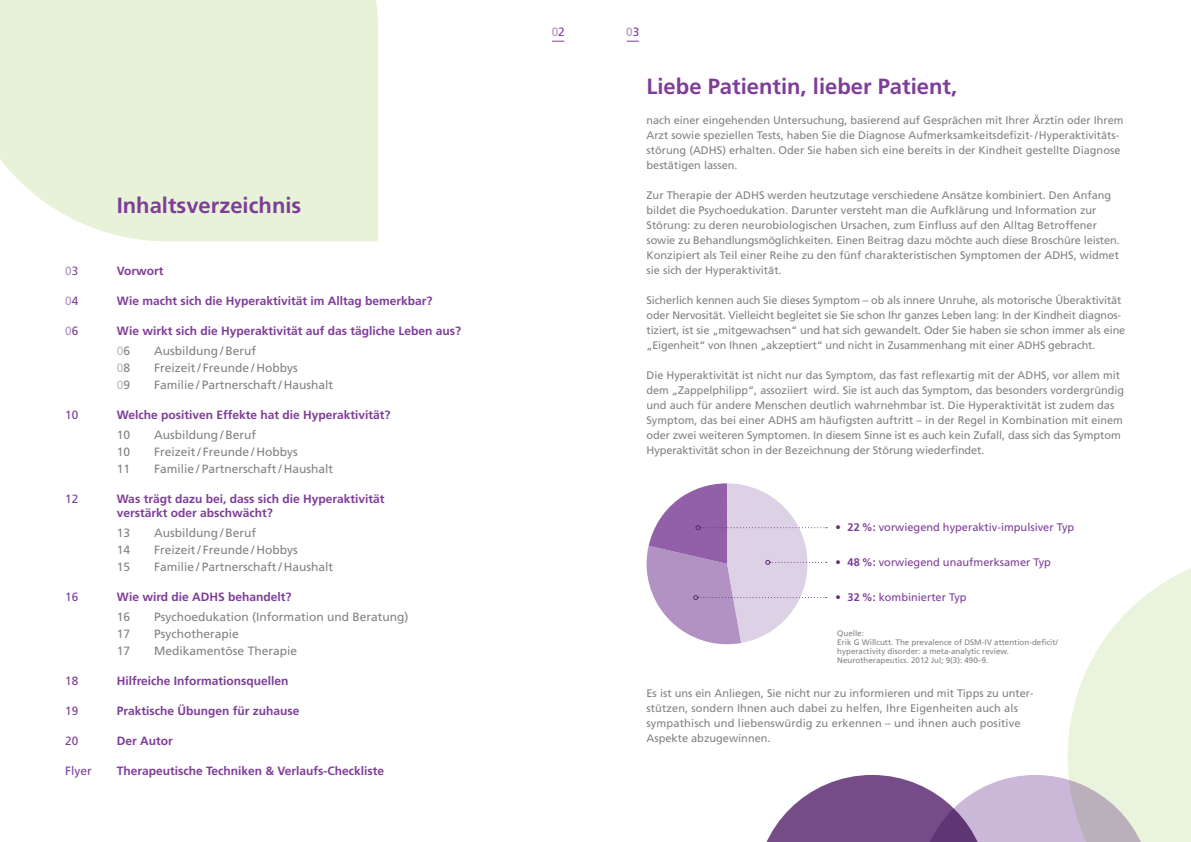
<style>
.page{position:relative;width:1191px;height:842px;background:#fff}
.page>*{position:absolute;margin:0;border:0;box-sizing:border-box;transform-origin:0 0}
.t1{font:700 22px "Frutiger";color:#7e3e98}
.t2{font:700 12px/20px "Frutiger";color:#7e3e98}
.t3{font:12px "Frutiger";color:#808285}
.t4{font:12px "Frutiger";color:#7e3e98}
.t5{font:12px "Frutiger";color:#b192c3}
.t6{font:12px "Frutiger";color:#bcbdc0}
.t7{font:11px/15px "Frutiger";color:#808285}
.t8{font:11px "Frutiger";color:#7e3e98}
.t9{font:11px "Frutiger";color:#602872}
.t10{font:8px/9px "Frutiger";color:#808285}
.s1{color:#83499c}
.s2{color:#7e3e98}
.s3{font-weight:400;color:#bcbdc0}
.s4{font-weight:400;color:#808285}
.s5{color:#808285}
.s6{font-weight:700}
</style>
<div class="page">
<div style="left:0;top:0;width:378px;height:241px;background:#e7f2d8"></div>
<svg style="left:646px;top:483px;width:545px;height:359px"></svg>
<svg style="left:626px;top:41px;width:13px;height:1px"></svg>
<svg style="left:552px;top:41px;width:12px;height:1px"></svg>
<h1 class="t1" style="left:117px;top:193px;width:186px">Inhaltsverzeichnis</h1>
<p class="t5" style="left:65px;top:264px;width:15px">0<span class="s1">3</span></p>
<p class="t2" style="left:117px;top:261px;width:48px">Vorwort</p>
<p class="t5" style="left:65px;top:294px;width:15px">0<span class="s2">4</span></p>
<p class="t2" style="left:117px;top:291px;width:317px">Wie macht sich die Hyperaktivität im Alltag bemerkbar?</p>
<p class="t5" style="left:65px;top:324px;width:15px">0<span class="s2">6</span></p>
<p class="t2" style="left:117px;top:321px;width:346px">Wie wirkt sich die Hyperaktivität auf das tägliche Leben aus?<br><span class="s3">0</span><span class="s4">6</span></p>
<p class="t3" style="left:154px;top:344px;width:104px">Ausbildung / Beruf</p>
<p class="t6" style="left:117px;top:361px;width:15px">0<span class="s5">8</span></p>
<p class="t3" style="left:154px;top:361px;width:145px">Freizeit / Freunde / Hobbys</p>
<p class="t6" style="left:117px;top:378px;width:15px">0<span class="s5">9</span></p>
<p class="t3" style="left:154px;top:378px;width:180px">Familie / Partnerschaft / Haushalt</p>
<p class="t4" style="left:65px;top:408px;width:15px">10</p>
<p class="t2" style="left:117px;top:405px;width:275px">Welche positiven Effekte hat die Hyperaktivität?</p>
<p class="t3" style="left:117px;top:428px;width:15px">10</p>
<p class="t3" style="left:154px;top:428px;width:104px">Ausbildung / Beruf</p>
<p class="t3" style="left:117px;top:445px;width:15px">10</p>
<p class="t3" style="left:154px;top:445px;width:145px">Freizeit / Freunde / Hobbys</p>
<p class="t3" style="left:117px;top:462px;width:15px">11</p>
<p class="t3" style="left:154px;top:462px;width:180px">Familie / Partnerschaft / Haushalt</p>
<p class="t4" style="left:65px;top:492px;width:15px">12</p>
<p class="t2" style="left:117px;top:491px;width:269px;line-height:14.4px">Was trägt dazu bei, dass sich die Hyperaktivität verstärkt oder abschwächt?</p>
<p class="t3" style="left:117px;top:526px;width:15px">13</p>
<p class="t3" style="left:154px;top:526px;width:104px">Ausbildung / Beruf</p>
<p class="t3" style="left:117px;top:543px;width:15px">14</p>
<p class="t3" style="left:154px;top:543px;width:145px">Freizeit / Freunde / Hobbys</p>
<p class="t3" style="left:117px;top:560px;width:15px">15</p>
<p class="t3" style="left:154px;top:560px;width:180px">Familie / Partnerschaft / Haushalt</p>
<p class="t4" style="left:65px;top:590px;width:15px">16</p>
<p class="t2" style="left:117px;top:587px;width:176px">Wie wird die ADHS behandelt?</p>
<p class="t3" style="left:117px;top:610px;width:15px">16</p>
<p class="t3" style="left:154px;top:610px;width:256px">Psychoedukation (Information und Beratung)</p>
<p class="t3" style="left:117px;top:627px;width:15px">17</p>
<p class="t3" style="left:154px;top:627px;width:86px">Psychotherapie</p>
<p class="t3" style="left:117px;top:644px;width:15px">17</p>
<p class="t3" style="left:154px;top:644px;width:144px">Medikamentöse Therapie</p>
<p class="t4" style="left:65px;top:674px;width:15px">18</p>
<p class="t2" style="left:117px;top:671px;width:173px">Hilfreiche Informationsquellen</p>
<p class="t4" style="left:65px;top:704px;width:15px">19</p>
<p class="t2" style="left:117px;top:701px;width:184px">Praktische Übungen für zuhause</p>
<p class="t4" style="left:65px;top:734px;width:15px">20</p>
<p class="t2" style="left:117px;top:731px;width:58px">Der Autor</p>
<p class="t4" style="left:65px;top:764px;width:28px">Flyer</p>
<p class="t2" style="left:117px;top:761px;width:269px">Therapeutische Techniken &amp; Verlaufs-Checkliste</p>
<p class="t5" style="left:552px;top:25px;width:14px">0<span class="s2">2</span></p>
<p class="t5" style="left:626px;top:25px;width:14px">0<span class="s2">3</span></p>
<h1 class="t1" style="left:646px;top:73px;width:312px">Liebe Patientin, lieber Patient,</h1>
<p class="t7" style="left:646px;top:112px;width:478px">nach einer eingehenden Untersuchung, basierend auf Gesprächen mit Ihrer Ärztin oder Ihrem Arzt sowie speziellen Tests, haben Sie die Diagnose Aufmerksamkeitsdefizit- /Hyperaktivitäts&shy;störung (ADHS) erhalten. Oder Sie haben sich eine bereits in der Kindheit gestellte Diagnose bestätigen lassen.</p>
<p class="t7" style="left:646px;top:187px;width:475px">Zur Therapie der ADHS werden heutzutage verschiedene Ansätze kombiniert. Den Anfang bildet die Psychoedukation. Darunter versteht man die Aufklärung und Information zur Störung: zu deren neurobiologischen Ursachen, zum Einfluss auf den Alltag Betroffener sowie zu Behandlungsmöglichkeiten. Einen Beitrag dazu möchte auch diese Broschüre leisten.<br>Konzipiert als Teil einer Reihe zu den fünf charakteristischen Symptomen der ADHS, widmet sie sich der Hyperaktivität.</p>
<p class="t7" style="left:646px;top:292px;width:480px">Sicherlich kennen auch Sie dieses Symptom – ob als innere Unruhe, als motorische Überaktivität oder Nervosität. Vielleicht begleitet sie Sie schon Ihr ganzes Leben lang: In der Kindheit diagnos&shy;tiziert, ist sie „mitgewachsen“ und hat sich gewandelt. Oder Sie haben sie schon immer als eine „Eigenheit“ von Ihnen „akzeptiert“ und nicht in Zusammenhang mit einer ADHS gebracht.</p>
<p class="t7" style="left:646px;top:367px;width:479px">Die Hyperaktivität ist nicht nur das Symptom, das fast reflexartig mit der ADHS, vor allem mit dem „Zappelphilipp“, assoziiert wird. Sie ist auch das Symptom, das besonders vordergründig und auch für andere Menschen deutlich wahrnehmbar ist. Die Hyperaktivität ist zudem das Symptom, das bei einer ADHS am häufigsten auftritt – in der Regel in Kombination mit einem oder zwei weiteren Symptomen. In diesem Sinne ist es auch kein Zufall, dass sich das Symptom Hyperaktivität schon in der Bezeichnung der Störung wiederfindet.</p>
<p class="t8" style="left:847px;top:521px;width:228px"><span class="s6">22 %:</span> vorwiegend hyperaktiv-impulsiver Typ</p>
<p class="t8" style="left:847px;top:556px;width:205px"><span class="s6">48 %:</span> vorwiegend unaufmerksamer Typ</p>
<p class="t8" style="left:847px;top:591px;width:121px"><span class="s6">32 %:</span> kombinierter Typ</p>
<p class="t9" style="left:835px;top:521px;width:7px">•</p>
<p class="t9" style="left:835px;top:556px;width:7px">•</p>
<p class="t9" style="left:835px;top:591px;width:7px">•</p>
<p class="t10" style="left:837px;top:629px;width:222px">Quelle:<br>Erik G Willcutt. The prevalence of DSM-IV attention-deficit/ hyperactivity disorder: a meta-analytic review.<br>Neurotherapeutics. 2012 Jul; 9(3): 490–9.</p>
<p class="t7" style="left:646px;top:686px;width:388px">Es ist uns ein Anliegen, Sie nicht nur zu informieren und mit Tipps zu unter&shy;stützen, sondern Ihnen auch dabei zu helfen, Ihre Eigenheiten auch als sympathisch und liebenswürdig zu erkennen – und ihnen auch positive Aspekte abzugewinnen.</p>
</div>
